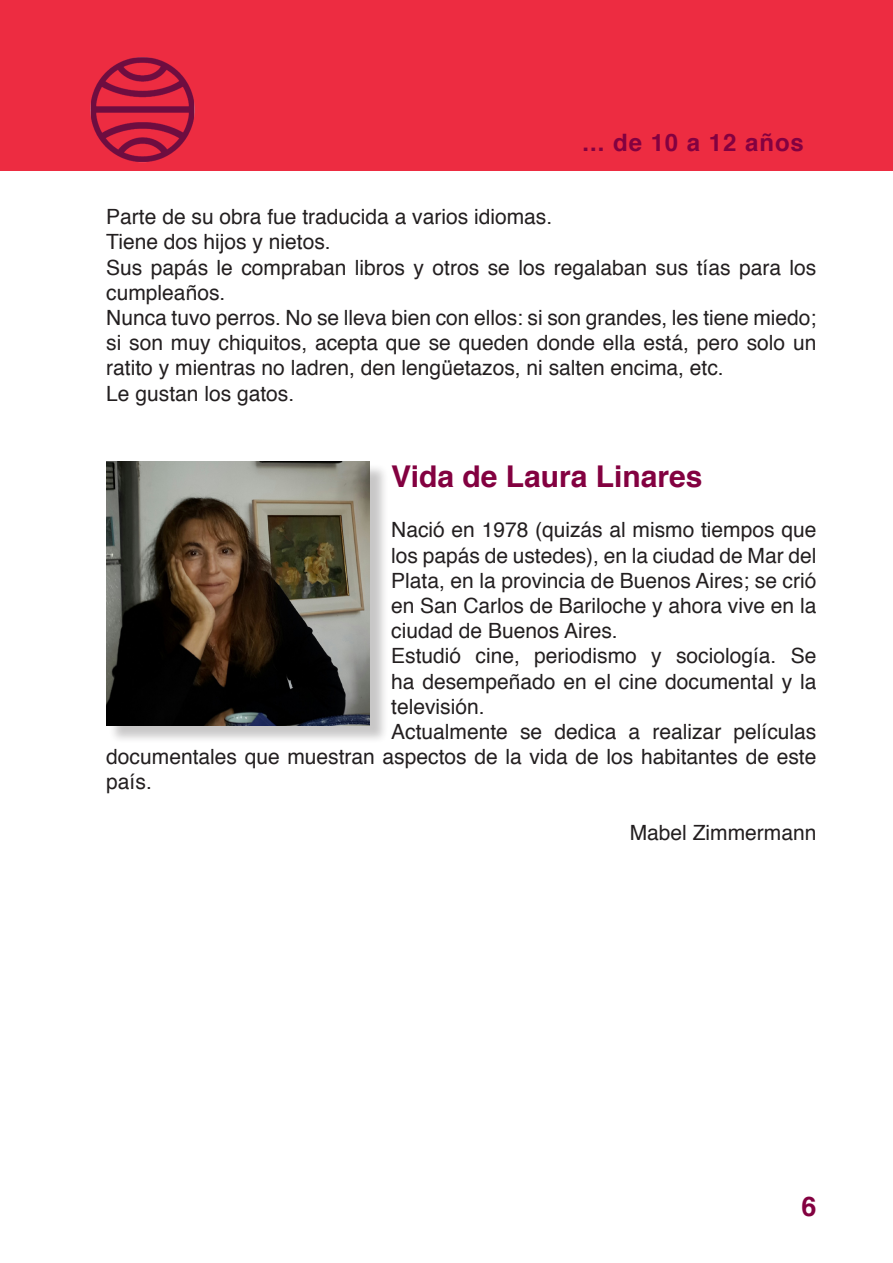
<style>
.page{position:relative;width:893px;height:1263px;background:#fff}
.page>*{position:absolute;margin:0;border:0;box-sizing:border-box;transform-origin:0 0}
.t1{font:700 30px "Helvetica";color:#830140}
.t2{font:700 27px "Helvetica";color:#830140}
.t3{font:700 24px "Helvetica";letter-spacing:.04em;color:#830140}
.t4{font:21px/25.2px "Helvetica";color:#231f20;text-align:justify}
</style>
<div class="page">
<div style="left:0;top:0;width:893px;height:170px;background:#ed2c41"></div>
<img style="left:90px;top:57px;width:105px;height:106px">
<div style="left:109px;top:464px;width:279px;height:280px;background:#231f20;opacity:.25"></div>
<img style="left:106px;top:461px;width:264px;height:264px">
<p class="t3" style="left:583px;top:123px;width:223px">... de 10 a 12 años</p>
<p class="t4" style="left:106px;top:205px;width:447px">Parte de su obra fue traducida a varios idiomas.</p>
<p class="t4" style="left:106px;top:230px;width:226px">Tiene dos hijos y nietos.</p>
<p class="t4" style="left:106px;top:255px;width:712px">Sus papás le compraban libros y otros se los regalaban sus tías para los cumpleaños.</p>
<p class="t4" style="left:106px;top:306px;width:712px">Nunca tuvo perros. No se lleva bien con ellos: si son grandes, les tiene miedo; si son muy chiquitos, acepta que se queden donde ella está, pero solo un ratito y mientras no ladren, den lengüetazos, ni salten encima, etc.</p>
<p class="t4" style="left:106px;top:381px;width:189px">Le gustan los gatos.</p>
<p class="t1" style="left:391px;top:452px;width:313px">Vida de Laura Linares</p>
<p class="t4" style="left:391px;top:518px;width:427px">Nació en 1978 (quizás al mismo tiempos que los papás de ustedes), en la ciudad de Mar del Plata, en la provincia de Buenos Aires; se crió en San Carlos de Bariloche y ahora vive en la ciudad de Buenos Aires.</p>
<p class="t4" style="left:391px;top:644px;width:427px">Estudió cine, periodismo y sociología. Se ha desempeñado en el cine documental y la televisión.</p>
<p class="t4" style="left:106px;top:720px;width:712px;text-indent:285px">Actualmente se dedica a realizar películas documentales que muestran aspectos de la vida de los habitantes de este país.</p>
<p class="t4" style="left:630px;top:820px;width:188px">Mabel Zimmermann</p>
<p class="t2" style="left:801px;top:1184px;width:17px">6</p>
</div>
